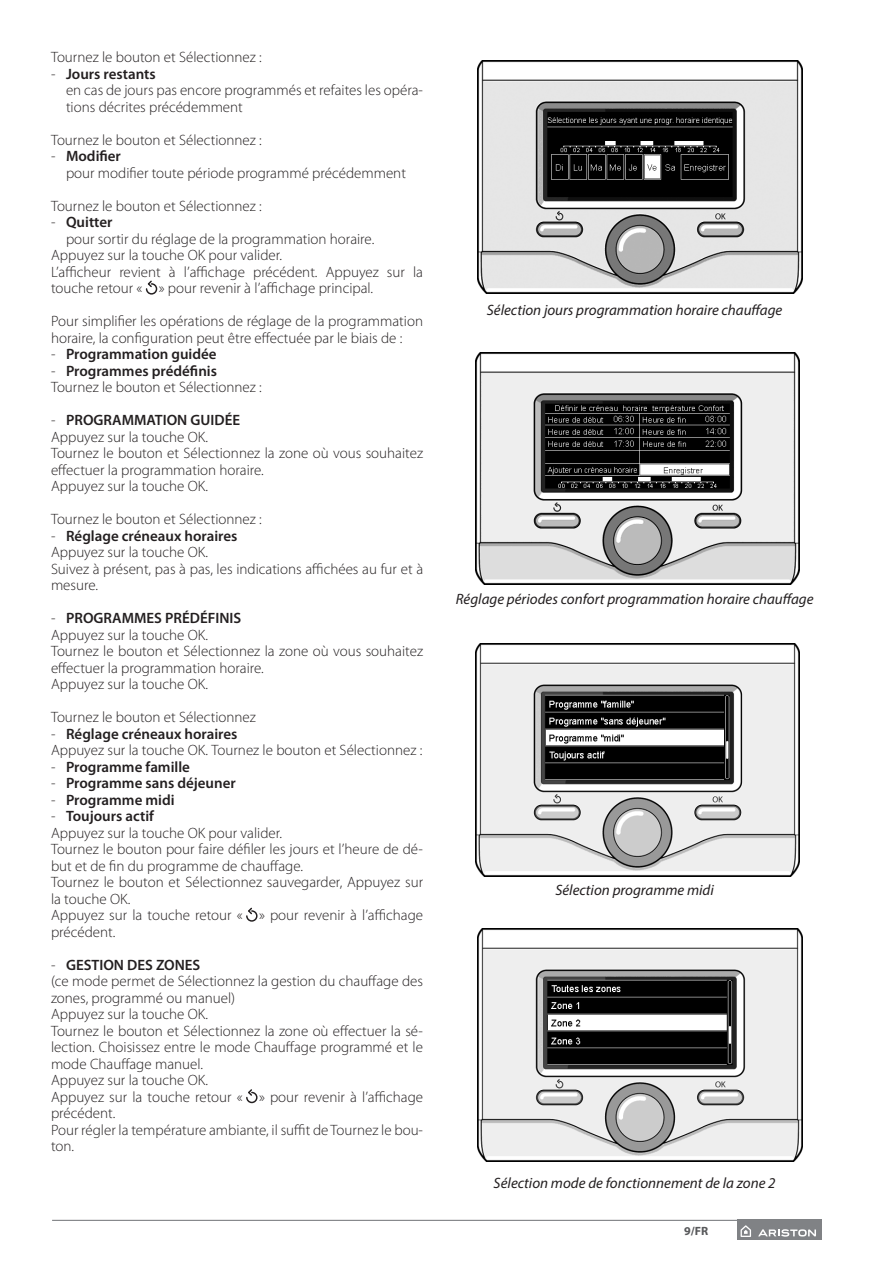
<style>
.page{position:relative;width:893px;height:1263px;background:#fff}
.page>*{position:absolute;margin:0;border:0;box-sizing:border-box;transform-origin:0 0}
.t1{font:300 15px/16.5px "Myriad Pro";color:#231f20}
.t2{font:600 15px "Myriad Pro";color:#231f20}
.t3{font:italic 15px "Myriad Pro";color:#231f20}
.t4{font:700 12px "Myriad Pro";color:#57585a}
.s1{font-weight:300}
</style>
<div class="page">
<hr style="left:52px;top:1220px;width:769px;height:1px;background:#808285">
<div style="left:737px;top:1219px;width:84px;height:21px;background:#808285"></div>
<svg style="left:741px;top:1225px;width:10px;height:12px"></svg>
<svg style="left:758px;top:1229px;width:58px;height:8px"></svg>
<svg style="left:145px;top:280px;width:13px;height:15px"></svg>
<svg style="left:246px;top:907px;width:12px;height:15px"></svg>
<svg style="left:246px;top:1089px;width:12px;height:15px"></svg>
<img style="left:478px;top:61px;width:324px;height:233px">
<img style="left:475px;top:352px;width:325px;height:233px">
<img style="left:475px;top:643px;width:325px;height:233px">
<img style="left:478px;top:929px;width:324px;height:232px">
<p class="t1" style="left:51px;top:49px;width:212px">Tournez le bouton et Sélectionnez :</p>
<p class="t2" style="left:51px;top:64px;width:106px"><span class="s1">-</span> Jours restants</p>
<p class="t1" style="left:66px;top:82px;width:359px">en cas de jours pas encore programmés et refaites les opéra&shy;tions décrites précédemment</p>
<p class="t1" style="left:51px;top:131px;width:212px">Tournez le bouton et Sélectionnez :</p>
<p class="t2" style="left:51px;top:147px;width:71px"><span class="s1">-</span> Modifier</p>
<p class="t1" style="left:66px;top:164px;width:341px">pour modifier toute période programmé précédemment</p>
<p class="t1" style="left:51px;top:197px;width:212px">Tournez le bouton et Sélectionnez :</p>
<p class="t2" style="left:51px;top:213px;width:63px"><span class="s1">-</span> Quitter</p>
<p class="t1" style="left:66px;top:230px;width:310px">pour sortir du réglage de la programmation horaire.</p>
<p class="t1" style="left:51px;top:247px;width:233px">Appuyez sur la touche OK pour valider.</p>
<p class="t1" style="left:51px;top:263px;width:374px">L’afficheur revient à l’affichage précédent. Appuyez sur la touche retour « » pour revenir à l’affichage principal.</p>
<p class="t1" style="left:51px;top:313px;width:374px">Pour simplifier les opérations de réglage de la programmation horaire, la configuration peut être effectuée par le biais de :</p>
<p class="t2" style="left:51px;top:345px;width:167px"><span class="s1">-</span> Programmation guidée</p>
<p class="t2" style="left:51px;top:361px;width:168px"><span class="s1">-</span> Programmes prédéfinis</p>
<p class="t1" style="left:51px;top:379px;width:212px">Tournez le bouton et Sélectionnez :</p>
<p class="t2" style="left:51px;top:411px;width:191px"><span class="s1">-</span> PROGRAMMATION GUIDÉE</p>
<p class="t1" style="left:51px;top:428px;width:159px">Appuyez sur la touche OK.</p>
<p class="t1" style="left:51px;top:445px;width:374px">Tournez le bouton et Sélectionnez la zone où vous souhaitez effectuer la programmation horaire.</p>
<p class="t1" style="left:51px;top:478px;width:159px">Appuyez sur la touche OK.</p>
<p class="t1" style="left:51px;top:511px;width:212px">Tournez le bouton et Sélectionnez :</p>
<p class="t2" style="left:51px;top:526px;width:188px"><span class="s1">-</span> Réglage créneaux horaires</p>
<p class="t1" style="left:51px;top:544px;width:159px">Appuyez sur la touche OK.</p>
<p class="t1" style="left:51px;top:560px;width:374px">Suivez à présent, pas à pas, les indications affichées au fur et à mesure.</p>
<p class="t2" style="left:51px;top:609px;width:192px"><span class="s1">-</span> PROGRAMMES PRÉDÉFINIS</p>
<p class="t1" style="left:51px;top:626px;width:159px">Appuyez sur la touche OK.</p>
<p class="t1" style="left:51px;top:643px;width:374px">Tournez le bouton et Sélectionnez la zone où vous souhaitez effectuer la programmation horaire.</p>
<p class="t1" style="left:51px;top:676px;width:159px">Appuyez sur la touche OK.</p>
<p class="t1" style="left:51px;top:709px;width:206px">Tournez le bouton et Sélectionnez</p>
<p class="t2" style="left:51px;top:724px;width:188px"><span class="s1">-</span> Réglage créneaux horaires</p>
<p class="t1" style="left:51px;top:742px;width:373px">Appuyez sur la touche OK. Tournez le bouton et Sélectionnez :</p>
<p class="t2" style="left:51px;top:757px;width:140px"><span class="s1">-</span> Programme famille</p>
<p class="t2" style="left:51px;top:774px;width:186px"><span class="s1">-</span> Programme sans déjeuner</p>
<p class="t2" style="left:51px;top:790px;width:125px"><span class="s1">-</span> Programme midi</p>
<p class="t2" style="left:51px;top:807px;width:104px"><span class="s1">-</span> Toujours actif</p>
<p class="t1" style="left:51px;top:824px;width:233px">Appuyez sur la touche OK pour valider.</p>
<p class="t1" style="left:51px;top:841px;width:374px">Tournez le bouton pour faire défiler les jours et l’heure de dé&shy;but et de fin du programme de chauffage.</p>
<p class="t1" style="left:51px;top:874px;width:374px">Tournez le bouton et Sélectionnez sauvegarder, Appuyez sur la touche OK.</p>
<p class="t1" style="left:51px;top:907px;width:374px">Appuyez sur la touche retour « » pour revenir à l’affichage précédent.</p>
<p class="t2" style="left:51px;top:955px;width:151px"><span class="s1">-</span> GESTION DES ZONES</p>
<p class="t1" style="left:51px;top:973px;width:374px">(ce mode permet de Sélectionnez la gestion du chauffage des zones, programmé ou manuel)</p>
<p class="t1" style="left:51px;top:1006px;width:159px">Appuyez sur la touche OK.</p>
<p class="t1" style="left:51px;top:1022px;width:374px;text-align:justify">Tournez le bouton et Sélectionnez la zone où effectuer la sé&shy;lection. Choisissez entre le mode Chauffage programmé et le mode Chauffage manuel.</p>
<p class="t1" style="left:51px;top:1072px;width:159px">Appuyez sur la touche OK.</p>
<p class="t1" style="left:51px;top:1088px;width:374px">Appuyez sur la touche retour « » pour revenir à l’affichage précédent.</p>
<p class="t1" style="left:51px;top:1121px;width:374px">Pour régler la température ambiante, il suffit de Tournez le bou&shy;ton.</p>
<p class="t3" style="left:487px;top:301px;width:297px">Sélection jours programmation horaire chauffage</p>
<p class="t3" style="left:456px;top:590px;width:359px">Réglage périodes confort programmation horaire chauffage</p>
<p class="t3" style="left:555px;top:880px;width:160px">Sélection programme midi</p>
<p class="t3" style="left:494px;top:1173px;width:284px">Sélection mode de fonctionnement de la zone 2</p>
<p class="t4" style="left:684px;top:1223px;width:26px">9/FR</p>
</div>
